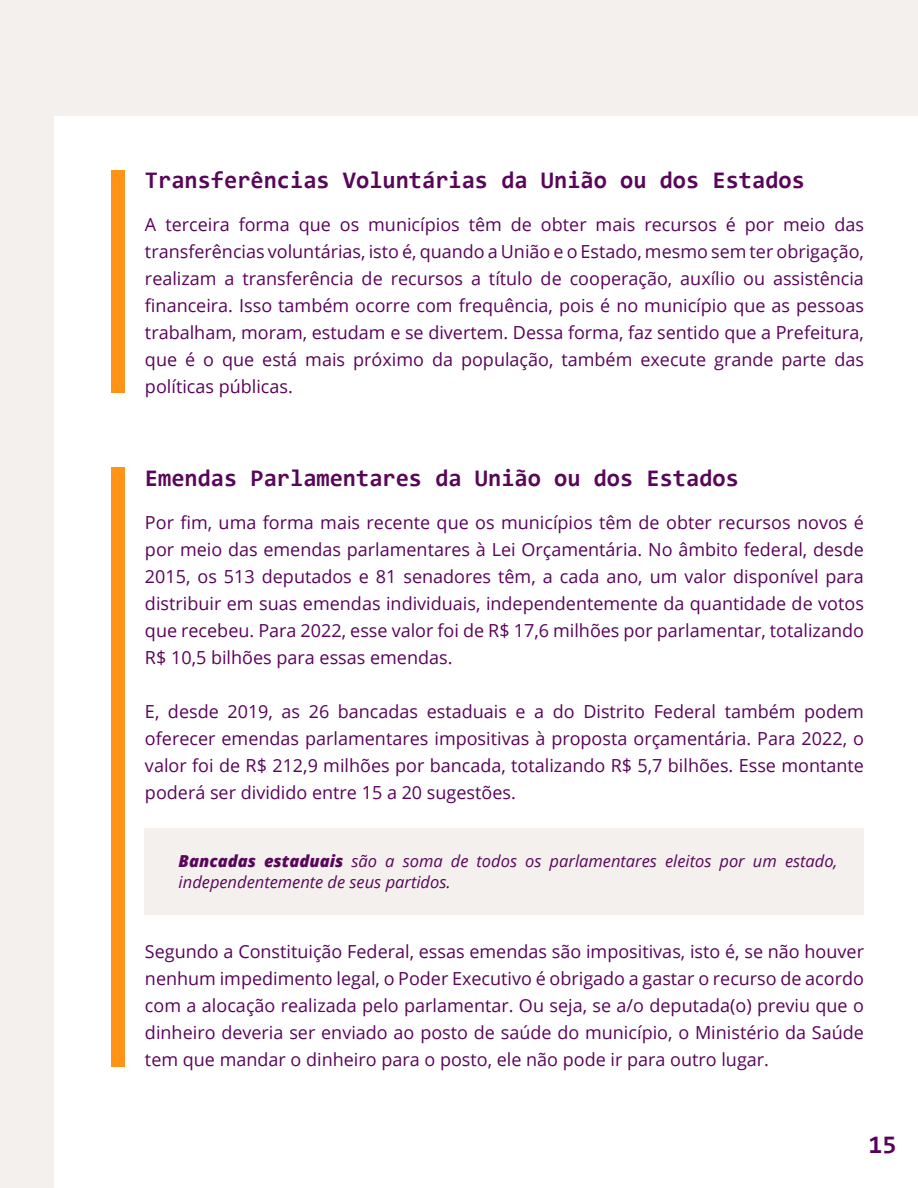
<style>
.page{position:relative;width:918px;height:1188px;background:#fff}
.page>*{position:absolute;margin:0;border:0;box-sizing:border-box;transform-origin:0 0}
.t1{font:700 25.5px "Consolas";color:#5a0059}
.t2{font:700 24px "Consolas";color:#59065a}
.t3{font:18px/27px "Open Sans";color:#5a035a;text-align:justify}
.t4{font:italic 16.5px/21px "Open Sans";color:#59065a}
.s1{font-weight:800}
</style>
<div class="page">
<div style="left:50px;top:0;width:868px;height:115px;background:#f4f0ee"></div>
<div style="left:0;top:0;width:54px;height:1188px;background:#f4f0ee"></div>
<div style="left:111px;top:170px;width:14px;height:223px;background:#ff9318"></div>
<div style="left:111px;top:468px;width:14px;height:599px;background:#ff9318"></div>
<div style="left:145px;top:828px;width:719px;height:87px;background:#f4f0ee"></div>
<h2 class="t2" style="left:145px;top:165px;width:661px">Transferências Voluntárias da União ou dos Estados</h2>
<p class="t3" style="left:145px;top:211px;width:721px">A terceira forma que os municípios têm de obter mais recursos é por meio das transferências voluntárias, isto é, quando a União e o Estado, mesmo sem ter obrigação, realizam a transferência de recursos a título de cooperação, auxílio ou assistência financeira. Isso também ocorre com frequência, pois é no município que as pessoas trabalham, moram, estudam e se divertem. Dessa forma, faz sentido que a Prefeitura, que é o que está mais próximo da população, também execute grande parte das políticas públicas.</p>
<h2 class="t2" style="left:145px;top:462px;width:595px">Emendas Parlamentares da União ou dos Estados</h2>
<p class="t3" style="left:145px;top:508px;width:721px">Por fim, uma forma mais recente que os municípios têm de obter recursos novos é por meio das emendas parlamentares à Lei Orçamentária. No âmbito federal, desde 2015, os 513 deputados e 81 senadores têm, a cada ano, um valor disponível para distribuir em suas emendas individuais, independentemente da quantidade de votos que recebeu. Para 2022, esse valor foi de R$ 17,6 milhões por parlamentar, totalizando R$ 10,5 bilhões para essas emendas.</p>
<p class="t3" style="left:145px;top:697px;width:721px">E, desde 2019, as 26 bancadas estaduais e a do Distrito Federal também podem oferecer emendas parlamentares impositivas à proposta orçamentária. Para 2022, o valor foi de R$ 212,9 milhões por bancada, totalizando R$ 5,7 bilhões. Esse montante poderá ser dividido entre 15 a 20 sugestões.</p>
<p class="t4" style="left:179px;top:850px;width:660px"><span class="s1">Bancadas estaduais</span> são a soma de todos os parlamentares eleitos por um estado, independentemente de seus partidos.</p>
<p class="t3" style="left:145px;top:937px;width:721px">Segundo a Constituição Federal, essas emendas são impositivas, isto é, se não houver nenhum impedimento legal, o Poder Executivo é obrigado a gastar o recurso de acordo com a alocação realizada pelo parlamentar. Ou seja, se a/o deputada(o) previu que o dinheiro deveria ser enviado ao posto de saúde do município, o Ministério da Saúde tem que mandar o dinheiro para o posto, ele não pode ir para outro lugar.</p>
<h1 class="t1" style="left:868px;top:1128px;width:30px">15</h1>
</div>
